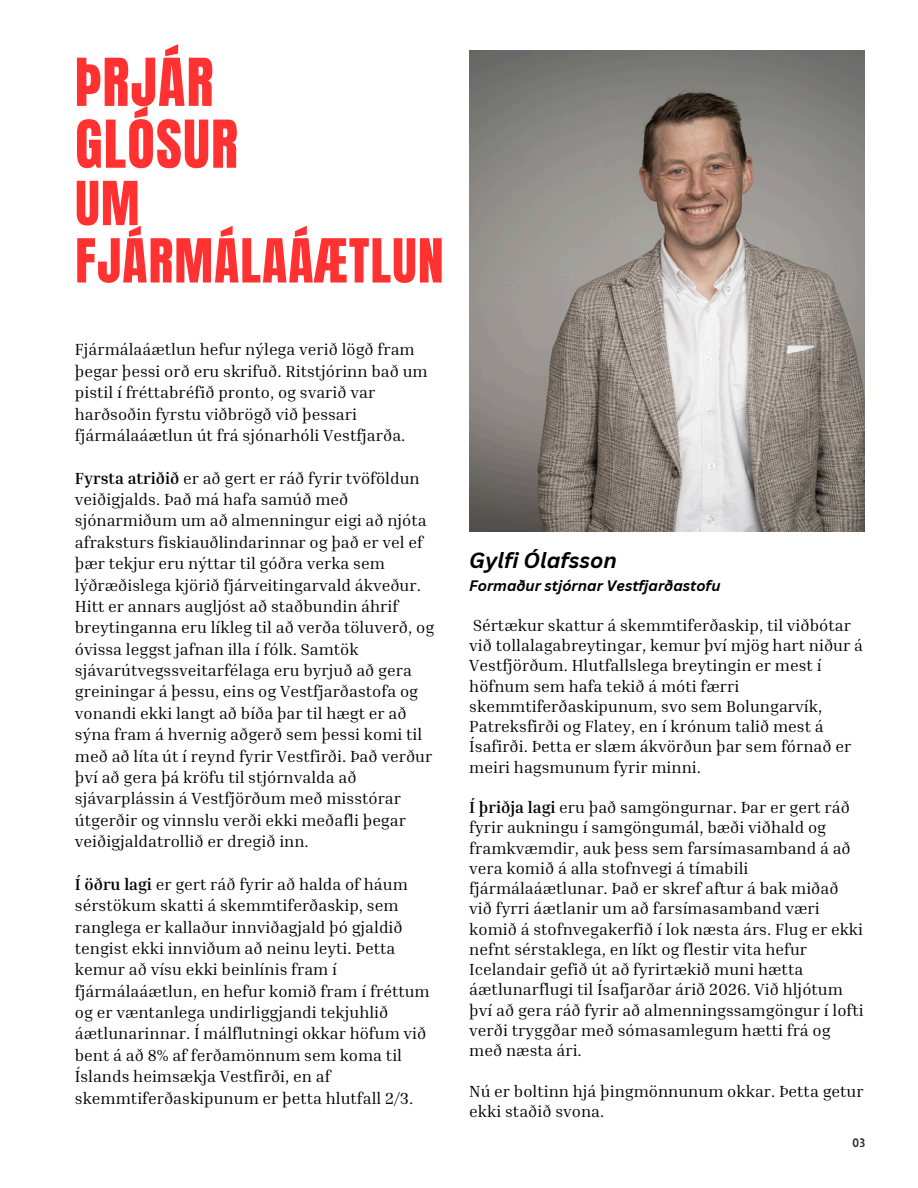
<style>
.page{position:relative;width:918px;height:1188px;background:#fff}
.page>*{position:absolute;margin:0;border:0;box-sizing:border-box;transform-origin:0 0}
.t1{font:56.1px/61.8px "Anton";letter-spacing:.025em;color:#ff3131}
.t2{font:51.6px/57.3px "Anton";letter-spacing:.025em;color:#ff3131}
.t3{font:italic 700 21.3px "Canva Sans";color:#000}
.t4{font:16.5px/21.3px "Inria Serif";color:#000}
.t5{font:italic 700 14.85px "Canva Sans";color:#000}
.t6{font:700 12px "Almarai";color:#2d2420}
.s1{font-weight:700}
</style>
<div class="page">
<img style="left:469px;top:51px;width:395px;height:480px">
<h1 class="t1" style="left:75px;top:52px;width:164px">ÞRJÁR<br>GLÓSUR</h1>
<h1 class="t2" style="left:75px;top:176px;width:370px">UM<br>FJÁRMÁLAÁÆTLUN</h1>
<h2 class="t4" style="left:75px;top:339px;width:354px">Fjármálaáætlun hefur nýlega verið lögð fram þegar þessi orð eru skrifuð. Ritstjórinn bað um pistil í fréttabréfið pronto, og svarið var harðsoðin fyrstu viðbrögð við þessari fjármálaáætlun út frá sjónarhóli Vestfjarða.</h2>
<p class="t4" style="left:75px;top:467px;width:361px"><span class="s1">Fyrsta atriðið</span> er að gert er ráð fyrir tvöföldun veiðigjalds. Það má hafa samúð með sjónarmiðum um að almenningur eigi að njóta afraksturs fiskiauðlindarinnar og það er vel ef þær tekjur eru nýttar til góðra verka sem lýðræðislega kjörið fjárveitingarvald ákveður.<br>Hitt er annars augljóst að staðbundin áhrif breytinganna eru líkleg til að verða töluverð, og óvissa leggst jafnan illa í fólk. Samtök sjávarútvegssveitarfélaga eru byrjuð að gera greiningar á þessu, eins og Vestfjarðastofa og vonandi ekki langt að bíða þar til hægt er að sýna fram á hvernig aðgerð sem þessi komi til með að líta út í reynd fyrir Vestfirði. Það verður því að gera þá kröfu til stjórnvalda að sjávarplássin á Vestfjörðum með misstórar útgerðir og vinnslu verði ekki meðafli þegar veiðigjaldatrollið er dregið inn.</p>
<p class="t4" style="left:75px;top:873px;width:356px"><span class="s1">Í öðru lagi</span> er gert ráð fyrir að halda of háum sérstökum skatti á skemmtiferðaskip, sem ranglega er kallaður innviðagjald þó gjaldið tengist ekki innviðum að neinu leyti. Þetta kemur að vísu ekki beinlínis fram í fjármálaáætlun, en hefur komið fram í fréttum og er væntanlega undirliggjandi tekjuhlið áætlunarinnar. Í málflutningi okkar höfum við bent á að 8% af ferðamönnum sem koma til Íslands heimsækja Vestfirði, en af skemmtiferðaskipunum er þetta hlutfall 2/3.</p>
<h2 class="t3" style="left:469px;top:546px;width:149px">Gylfi Ólafsson</h2>
<h2 class="t5" style="left:469px;top:575px;width:253px">Formaður stjórnar Vestfjarðastofu</h2>
<p class="t4" style="left:469px;top:615px;width:395px;line-height:20.2px">Sértækur skattur á skemmtiferðaskip, til viðbótar við tollalagabreytingar, kemur því mjög hart niður á Vestfjörðum. Hlutfallslega breytingin er mest í höfnum sem hafa tekið á móti færri skemmtiferðaskipunum, svo sem Bolungarvík, Patreksfirði og Flatey, en í krónum talið mest á Ísafirði. Þetta er slæm ákvörðun þar sem fórnað er meiri hagsmunum fyrir minni.</p>
<p class="t4" style="left:469px;top:797px;width:396px;line-height:20.2px"><span class="s1">Í þriðja lagi</span> eru það samgöngurnar. Þar er gert ráð fyrir aukningu í samgöngumál, bæði viðhald og framkvæmdir, auk þess sem farsímasamband á að vera komið á alla stofnvegi á tímabili fjármálaáætlunar. Það er skref aftur á bak miðað við fyrri áætlanir um að farsímasamband væri komið á stofnvegakerfið í lok næsta árs. Flug er ekki nefnt sérstaklega, en líkt og flestir vita hefur Icelandair gefið út að fyrirtækið muni hætta áætlunarflugi til Ísafjarðar árið 2026. Við hljótum því að gera ráð fyrir að almenningssamgöngur í lofti verði tryggðar með sómasamlegum hætti frá og með næsta ári.</p>
<h2 class="t4" style="left:469px;top:1080px;width:396px;line-height:20.2px">Nú er boltinn hjá þingmönnunum okkar. Þetta getur ekki staðið svona.</h2>
<h2 class="t6" style="left:852px;top:1136px;width:14px">03</h2>
</div>
